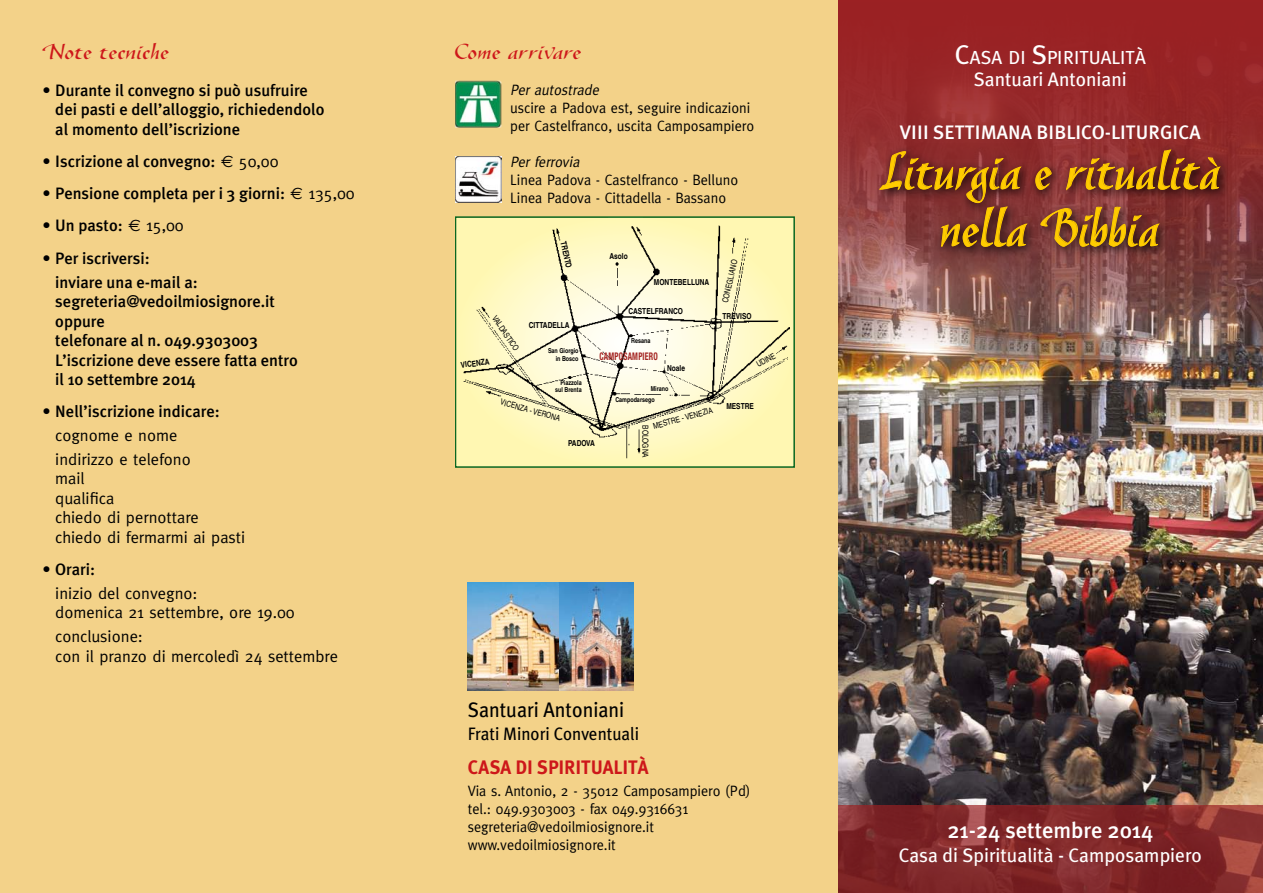
<style>
.page{position:relative;width:1263px;height:893px;background:#fff}
.page>*{position:absolute;margin:0;border:0;box-sizing:border-box;transform-origin:0 0}
.t1{font:54px/57px "Gazelle FLF";color:#fc0;text-align:center;scale:.82 1}
.t2{font:22.5px "Gazelle FLF";color:#cd171a}
.t3{font:500 22.5px "Meta Plus";color:#fff}
.t4{font:21px "Meta Plus";color:#000;scale:.95 1}
.t5{font:19.5px "Meta Plus";color:#fff}
.t6{font:500 19.5px "Meta Plus";letter-spacing:.01em;color:#fff}
.t7{font:700 19.5px "Meta Plus";color:#cd171a;scale:.95 1}
.t8{font:18.9px "Meta Plus";color:#fff}
.t9{font:18px "Meta Plus";color:#000;scale:.95 1}
.t10{font:500 16.5px/19.5px "Meta Plus";color:#000}
.t11{font:16.5px/19.5px "Meta";color:#000}
.t12{font:15px/18px "Meta";color:#000;scale:.95 1}
.t13{font:italic 15px "Meta";color:#000;scale:.95 1}
.t14{font:700 condensed 10.5px "Helvetica Neue";color:#a42422;scale:.75 1}
.t15{font:700 8.25px "Helvetica";color:#000;scale:.8 1}
.t16{font:8.25px "Helvetica";color:#000;scale:.8 1}
.t17{font:700 6.75px/7.5px "Helvetica";color:#000;text-align:right;scale:.8 1}
.s1{font-family:"Meta";font-weight:400}
.s2{font-family:"Euro Sans";font-weight:400}
.s3{font-size:27px}
</style>
<div class="page">
<img style="left:838px;top:349px;width:425px;height:456px">
<img style="left:838px;top:0;width:425px;height:349px">
<svg style="left:838px;top:805px;width:425px;height:88px;fill:#7e2627"></svg>
<svg style="left:874px;top:144px;width:358px;height:115px"></svg>
<svg style="left:1035px;top:167px;width:17px;height:23px"></svg>
<svg style="left:1065px;top:150px;width:157px;height:42px"></svg>
<svg style="left:879px;top:150px;width:150px;height:98px"></svg>
<svg style="left:1040px;top:207px;width:121px;height:40px"></svg>
<div style="left:0;top:0;width:838px;height:893px;background:#f3d289"></div>
<img style="left:468px;top:583px;width:166px;height:107px">
<img style="left:455px;top:81px;width:46px;height:46px">
<img style="left:455px;top:156px;width:46px;height:46px">
<div style="left:456px;top:218px;width:337px;height:248px;background:#fff7b2"></div>
<img style="left:463px;top:225px;width:327px;height:234px">
<div style="left:455px;top:217px;width:340px;height:251px;border:2px solid #0b6822"></div>
<h2 class="t2" style="left:43px;top:40px;width:129px">Note tecniche</h2>
<p class="t10" style="left:55px;top:80px;width:271px;text-indent:-13px"><span class="s1">•</span> Durante il convegno si può usufruire dei pasti e dell’alloggio, richiedendolo al momento dell’iscrizione</p>
<p class="t10" style="left:43px;top:151px;width:238px"><span class="s1">•</span> Iscrizione al convegno: <span class="s2">A</span> <span class="s1">50,00</span></p>
<p class="t10" style="left:43px;top:184px;width:314px"><span class="s1">•</span> Pensione completa per i 3 giorni: <span class="s2">A</span> <span class="s1">135,00</span></p>
<p class="t10" style="left:43px;top:216px;width:143px"><span class="s1">•</span> U n pasto: <span class="s2">A</span> <span class="s1">15,00</span></p>
<p class="t10" style="left:55px;top:246px;width:144px;line-height:23.7px;text-indent:-13px"><span class="s1">•</span> Per iscriversi: inviare una e-mail a:</p>
<p class="t10" style="left:55px;top:291px;width:221px">segreteria@vedoilmiosignore.it</p>
<p class="t10" style="left:55px;top:311px;width:51px">oppure</p>
<p class="t10" style="left:55px;top:330px;width:204px">telefonare al n. 049.9303003</p>
<p class="t10" style="left:43px;top:350px;width:257px">L’iscrizione deve essere fatta entro</p>
<p class="t10" style="left:55px;top:369px;width:142px">il 10 settembre 2014</p>
<p class="t10" style="left:43px;top:402px;width:179px"><span class="s1">•</span> N ell’iscrizione indicare:</p>
<p class="t11" style="left:55px;top:423px;width:137px;line-height:23.7px">cognome e nome indirizzo e telefono</p>
<p class="t11" style="left:55px;top:469px;width:192px">mail<br>qualifica<br>chiedo di pernottare chiedo di fermarmi ai pasti</p>
<p class="t10" style="left:43px;top:559px;width:54px"><span class="s1">•</span> Orari:</p>
<p class="t11" style="left:55px;top:583px;width:241px">inizio del convegno:<br>domenica 21 settembre, ore 19.00</p>
<p class="t11" style="left:55px;top:626px;width:284px">conclusione:<br>con il pranzo di mercoledì 24 settembre</p>
<h2 class="t2" style="left:455px;top:40px;width:128px">Come arrivare</h2>
<p class="t13" style="left:510px;top:81px;width:98px">Per autostrade</p>
<p class="t12" style="left:510px;top:99px;width:258px">uscire a Padova est, seguire indicazioni per Castelfranco, uscita Camposampiero</p>
<p class="t13" style="left:510px;top:153px;width:77px">Per ferrovia</p>
<p class="t12" style="left:510px;top:171px;width:241px">Linea Padova - Castelfranco - Belluno<br>Linea Padova - Cittadella - Bassano</p>
<p class="t15" style="left:568px;top:240px;width:35px;rotate:77deg">TRENTO</p>
<p class="t15" style="left:609px;top:251px;width:24px">Asolo</p>
<p class="t16" style="left:720px;top:302px;width:55px;rotate:-77deg">CONEGLIANO</p>
<p class="t15" style="left:654px;top:277px;width:71px">MONTEBELLUNA</p>
<p class="t16" style="left:498px;top:313px;width:52px;rotate:56deg">VALDASTICO</p>
<p class="t15" style="left:460px;top:360px;width:38px;rotate:-7deg">VICENZA</p>
<p class="t15" style="left:529px;top:321px;width:53px">CITTADELLA</p>
<p class="t17" style="left:548px;top:347px;width:40px">San Giorgio in Bosco</p>
<p class="t17" style="left:555px;top:378px;width:35px">Piazzola sul Brenta</p>
<p class="t15" style="left:628px;top:306px;width:70px">CASTELFRANCO</p>
<p class="t17" style="left:631px;top:336px;width:26px">Resana</p>
<p class="t14" style="left:600px;top:350px;width:79px">CAMPOSAMPIERO</p>
<p class="t15" style="left:667px;top:363px;width:24px">Noale</p>
<p class="t17" style="left:651px;top:384px;width:24px">Mirano</p>
<p class="t17" style="left:615px;top:396px;width:51px">Campodarsego</p>
<p class="t16" style="left:502px;top:397px;width:79px;rotate:16deg">VICENZA -VERONA</p>
<p class="t16" style="left:652px;top:422px;width:78px;rotate:-16deg">MESTRE -VENEZIA</p>
<p class="t16" style="left:650px;top:425px;width:42px;rotate:90deg">BOLOGNA</p>
<p class="t15" style="left:568px;top:438px;width:35px">PADOVA</p>
<p class="t15" style="left:722px;top:311px;width:38px">TREVISO</p>
<p class="t16" style="left:755px;top:361px;width:27px;rotate:-29deg">UDINE</p>
<p class="t15" style="left:726px;top:401px;width:36px">MESTRE</p>
<p class="t4" style="left:468px;top:698px;width:166px">Santuari Antoniani</p>
<p class="t9" style="left:468px;top:723px;width:182px">Frati Minori Conventuali</p>
<p class="t7" style="left:468px;top:756px;width:192px">CASA DI SPIRITUALITÀ</p>
<p class="t12" style="left:468px;top:782px;width:299px">Via s. Antonio, 2 - 35012 Camposampiero (Pd) tel.: 049.9303003 - fax 049.9316631 segreteria@vedoilmiosignore.it www.vedoilmiosignore.it</p>
<p class="t8" style="left:955px;top:46px;width:192px"><span class="s3">C</span>ASA DI <span class="s3">S</span>PIRITUALITÀ</p>
<p class="t5" style="left:974px;top:68px;width:154px">Santuari Antoniani</p>
<p class="t6" style="left:900px;top:121px;width:301px">VIII setti mana bi blico-liturgica</p>
<h1 class="t1" style="left:880px;top:144px;width:417px">Liturgia e ritualità nella Bibbia</h1>
<h2 class="t3" style="left:947px;top:817px;width:208px">21-24 settembre 2014</h2>
<p class="t5" style="left:899px;top:844px;width:305px">Casa di Spiritualità - Camposampiero</p>
</div>
